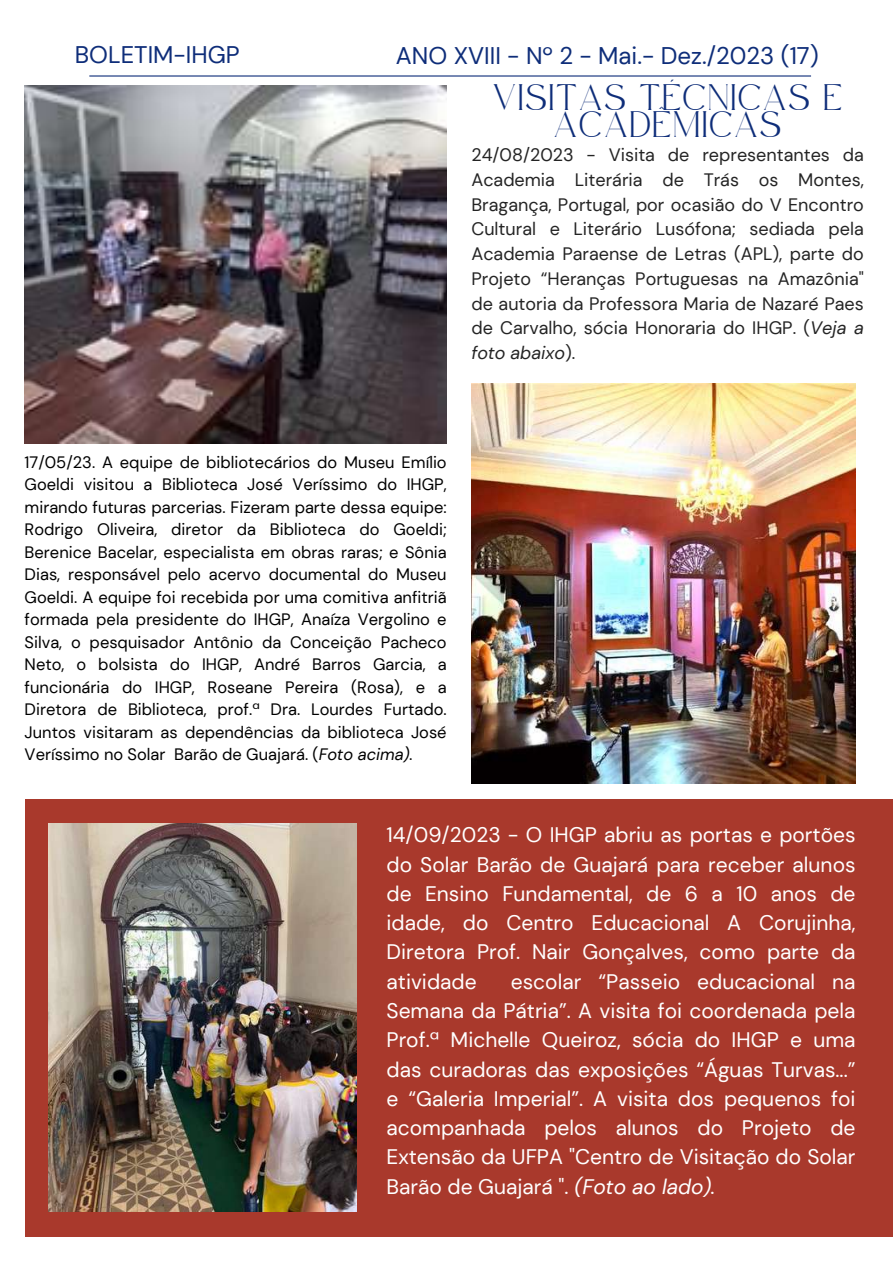
<style>
.page{position:relative;width:893px;height:1264px;background:#fff}
.page>*{position:absolute;margin:0;border:0;box-sizing:border-box;transform-origin:0 0}
.t1{font:24px "DM Sans";color:#0e2d79}
.t2{font:21px/29.2px "DM Sans";color:#fff;text-align:justify}
.t3{font:18px/24.8px "DM Sans";color:#242424;text-align:justify}
.t4{font:18px/27px "Safira March";letter-spacing:.13em;color:#0e2d79;text-align:center}
.t5{font:16.5px/22.5px "DM Sans";color:#000;text-align:justify}
.s1{font-style:italic}
</style>
<div class="page">
<img style="left:471px;top:383px;width:384px;height:401px">
<div style="left:25px;top:799px;width:867px;height:438px;background:#a9392c"></div>
<img style="left:25px;top:85px;width:422px;height:358px">
<hr style="left:89px;top:75px;width:722px;height:2px;background:#0e2d79">
<img style="left:49px;top:823px;width:307px;height:388px">
<h1 class="t1" style="left:75px;top:39px;width:166px">BOLETIM-IHGP</h1>
<h1 class="t1" style="left:396px;top:40px;width:424px">ANO XVIII - Nº 2 - Mai.- Dez./2023 (17)</h1>
<p class="t4" style="left:493px;top:90px;width:350px">VISITAS TÉCNICAS E<br>ACADÊMICAS</p>
<p class="t3" style="left:471px;top:143px;width:394px">24/08/2023 - Visita de representantes da Academia Literária de Trás os Montes, Bragança, Portugal, por ocasião do V Encontro Cultural e Literário Lusófona; sediada pela Academia Paraense de Letras (APL), parte do Projeto “Heranças Portuguesas na Amazônia" de autoria da Professora Maria de Nazaré Paes de Carvalho, sócia Honoraria do IHGP. (<span class="s1">Veja a foto abaixo</span>).</p>
<p class="t5" style="left:25px;top:451px;width:423px">17/05/23. A equipe de bibliotecários do Museu Emílio Goeldi visitou a Biblioteca José Veríssimo do IHGP, mirando futuras parcerias. Fizeram parte dessa equipe:<br>Rodrigo Oliveira, diretor da Biblioteca do Goeldi; Berenice Bacelar, especialista em obras raras; e Sônia Dias, responsável pelo acervo documental do Museu Goeldi. A equipe foi recebida por uma comitiva anfitriã formada pela presidente do IHGP, Anaíza Vergolino e Silva, o pesquisador Antônio da Conceição Pacheco Neto, o bolsista do IHGP, André Barros Garcia, a funcionária do IHGP, Roseane Pereira (Rosa), e a Diretora de Biblioteca, prof.ª Dra. Lourdes Furtado.<br>Juntos visitaram as dependências da biblioteca José Veríssimo no Solar Barão de Guajará. (<span class="s1">Foto acima).</span></p>
<p class="t2" style="left:386px;top:820px;width:470px">14/09/2023 - O IHGP abriu as portas e portões do Solar Barão de Guajará para receber alunos de Ensino Fundamental, de 6 a 10 anos de idade, do Centro Educacional A Corujinha, Diretora Prof. Nair Gonçalves, como parte da atividade</p>
<p class="t2" style="left:386px;top:966px;width:470px;text-indent:124px">escolar “Passeio educacional na Semana da Pátria”. A visita foi coordenada pela Prof.ª Michelle Queiroz, sócia do IHGP e uma das curadoras das exposições “Águas Turvas...” e “Galeria Imperial”. A visita dos pequenos foi acompanhada pelos alunos do Projeto de Extensão da UFPA "Centro de Visitação do Solar Barão de Guajará ". <span class="s1">(Foto ao lado).</span></p>
</div>
